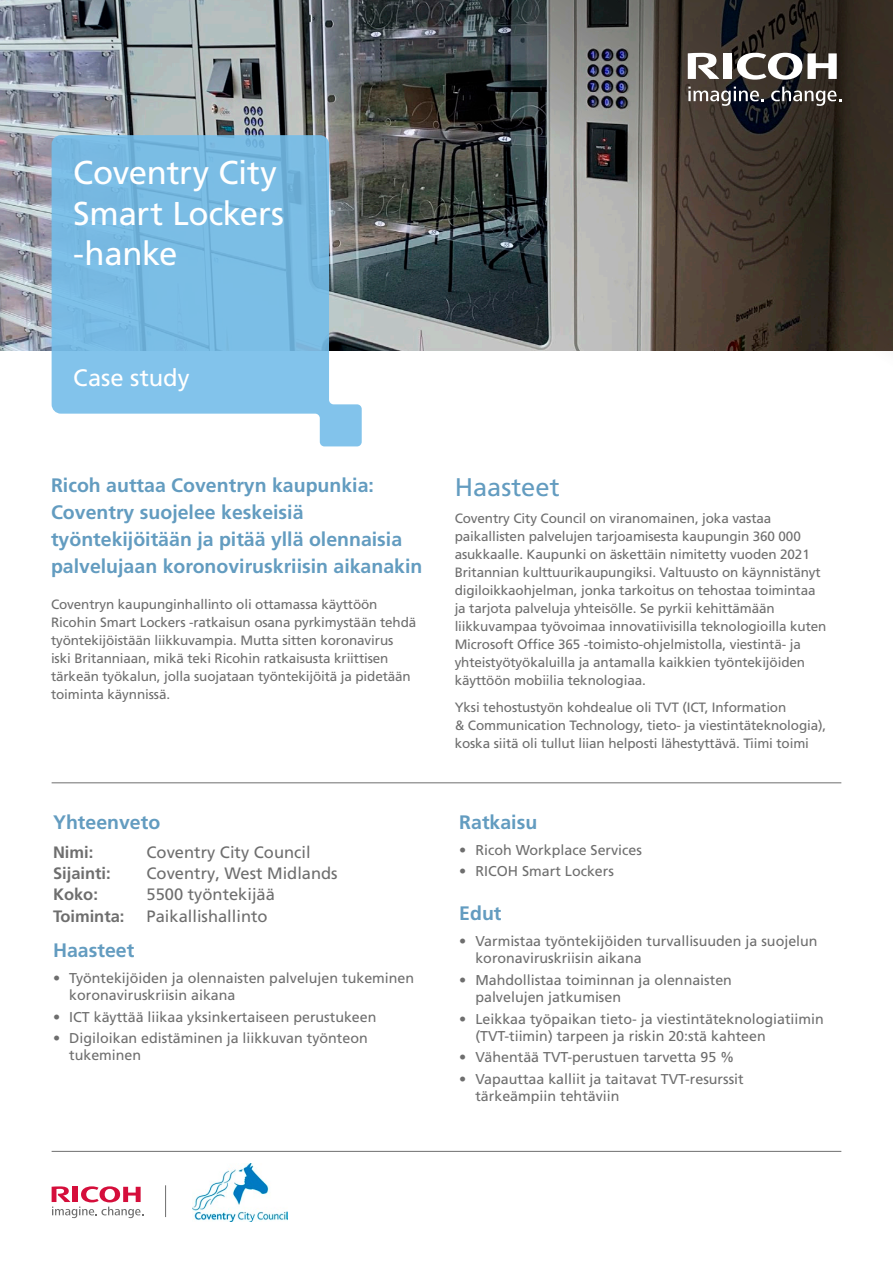
<style>
.page{position:relative;width:893px;height:1263px;background:#fff}
.page>*{position:absolute;margin:0;border:0;box-sizing:border-box;transform-origin:0 0}
.Titulek_bubl{font:33px/40.5px "Frutiger LT Pro";letter-spacing:-.01em;color:#fff}
.Text_base{font:25.5px "Frutiger LT Pro";color:#639cc0}
.Titulek_bubl-2{font:23.85px "Frutiger LT Pro";color:#fff}
.Perex{font:700 19.5px/27px "Frutiger LT Pro";color:#639cc0}
.Box_Podtitulek{font:700 19.5px "Frutiger LT Pro";color:#639cc0}
.Box_info{font:16.5px "Frutiger LT Pro";color:#6e6e6e}
.Box_info-2{font:700 16.5px "Frutiger LT Pro";color:#6e6e6e}
.t1{font:14.25px/17.2px "Frutiger LT Pro";color:#6e6e6e}
.Text_base-2{font:13.5px/18px "Frutiger LT Pro";letter-spacing:-.01em;color:#6e6e6e}
</style>
<div class="page">
<img style="left:0;top:0;width:142px;height:351px">
<svg style="left:142px;top:0;width:751px;height:351px;background:#595956"></svg>
<svg style="left:52px;top:135px;width:310px;height:311px;background:#88bfe0"></svg>
<svg style="left:52px;top:1186px;width:91px;height:32px"></svg>
<hr style="left:165px;top:1185px;width:1px;height:32px;background:#6e6e6e">
<hr style="left:52px;top:1151px;width:789px;height:1px;background:#6e6e6e">
<hr style="left:52px;top:782px;width:789px;height:1px;background:#6e6e6e">
<svg style="left:737px;top:53px;width:100px;height:27px"></svg>
<div style="left:723px;top:53px;width:9px;height:26px;background:#fff"></div>
<svg style="left:688px;top:53px;width:31px;height:26px"></svg>
<svg style="left:688px;top:87px;width:76px;height:19px"></svg>
<svg style="left:771px;top:87px;width:70px;height:19px"></svg>
<img style="left:192px;top:1164px;width:95px;height:57px">
<p class="Titulek_bubl" style="left:73px;top:153px;width:212px">Coventry City<br>Smart Lockers -hanke</p>
<p class="Titulek_bubl-2" style="left:73px;top:364px;width:118px">Case study</p>
<p class="Perex" style="left:51px;top:472px;width:324px">Ricoh auttaa Coventryn kaupunkia:</p>
<p class="Perex" style="left:51px;top:499px;width:373px">Coventry suojelee keskeisiä työntekijöitään ja pitää yllä olennaisia palvelujaan koronoviruskriisin aikanakin</p>
<p class="Text_base-2" style="left:51px;top:595px;width:367px">Coventryn kaupunginhallinto oli ottamassa käyttöön Ricohin Smart Lockers -ratkaisun osana pyrkimystään tehdä työntekijöistään liikkuvampia. Mutta sitten koronavirus iski Britanniaan, mikä teki Ricohin ratkaisusta kriittisen tärkeän työkalun, jolla suojataan työntekijöitä ja pidetään toiminta käynnissä.</p>
<p class="Box_Podtitulek" style="left:53px;top:811px;width:109px">Yhteenveto</p>
<p class="Box_info-2" style="left:53px;top:843px;width:42px">Nimi:</p>
<p class="Box_info" style="left:147px;top:843px;width:166px">Coventry City Council</p>
<p class="Box_info-2" style="left:53px;top:864px;width:59px">Sijainti:</p>
<p class="Box_info" style="left:147px;top:864px;width:193px">Coventry, West Midlands</p>
<p class="Box_info-2" style="left:53px;top:885px;width:46px">Koko:</p>
<p class="Box_info" style="left:147px;top:885px;width:130px">5500 työntekijää</p>
<p class="Box_info-2" style="left:53px;top:906px;width:73px">Toiminta:</p>
<p class="Box_info" style="left:147px;top:906px;width:123px">Paikallishallinto</p>
<p class="Box_Podtitulek" style="left:53px;top:939px;width:83px">Haasteet</p>
<p class="t1" style="left:69px;top:969px;width:347px;text-indent:-16px">• Työntekijöiden ja olennaisten palvelujen tukeminen koronaviruskriisin aikana</p>
<p class="t1" style="left:53px;top:1008px;width:325px">• ICT käyttää liikaa yksinkertaiseen perustukeen</p>
<p class="t1" style="left:69px;top:1029px;width:300px;text-indent:-16px">• Digiloikan edistäminen ja liikkuvan työnteon tukeminen</p>
<p class="Text_base" style="left:455px;top:473px;width:106px">Haasteet</p>
<p class="Text_base-2" style="left:455px;top:509px;width:373px">Coventry City Council on viranomainen, joka vastaa paikallisten palvelujen tarjoamisesta kaupungin 360 000 asukkaalle. Kaupunki on äskettäin nimitetty vuoden 2021<br>Britannian kulttuurikaupungiksi. Valtuusto on käynnistänyt digiloikkaohjelman, jonka tarkoitus on tehostaa toimintaa ja tarjota palveluja yhteisölle. Se pyrkii kehittämään liikkuvampaa työvoimaa innovatiivisilla teknologioilla kuten Microsoft Office 365 -toimisto-ohjelmistolla, viestintä- ja yhteistyötyökaluilla ja antamalla kaikkien työntekijöiden käyttöön mobiilia teknologiaa.</p>
<p class="Text_base-2" style="left:455px;top:698px;width:373px">Yksi tehostustyön kohdealue oli TVT (ICT, Information<br>&amp; Communication Technology, tieto- ja viestintäteknologia), koska siitä oli tullut liian helposti lähestyttävä. Tiimi toimi</p>
<p class="Box_Podtitulek" style="left:459px;top:811px;width:80px">Ratkaisu</p>
<p class="t1" style="left:459px;top:841px;width:184px">• Ricoh Workplace Services</p>
<p class="t1" style="left:459px;top:863px;width:156px">• RICOH Smart Lockers</p>
<p class="Box_Podtitulek" style="left:459px;top:902px;width:44px">Edut</p>
<p class="t1" style="left:475px;top:932px;width:344px;text-indent:-16px">• Varmistaa työntekijöiden turvallisuuden ja suojelun koronaviruskriisin aikana</p>
<p class="t1" style="left:475px;top:971px;width:258px;text-indent:-16px">• Mahdollistaa toiminnan ja olennaisten palvelujen jatkumisen</p>
<p class="t1" style="left:475px;top:1010px;width:350px;text-indent:-16px">• Leikkaa työpaikan tieto- ja viestintäteknologiatiimin (TVT-tiimin) tarpeen ja riskin 20:stä kahteen</p>
<p class="t1" style="left:459px;top:1049px;width:277px">• Vähentää TVT-perustuen tarvetta 95 %</p>
<p class="t1" style="left:475px;top:1070px;width:270px;text-indent:-16px">• Vapauttaa kalliit ja taitavat TVT-resurssit tärkeämpiin tehtäviin</p>
</div>
